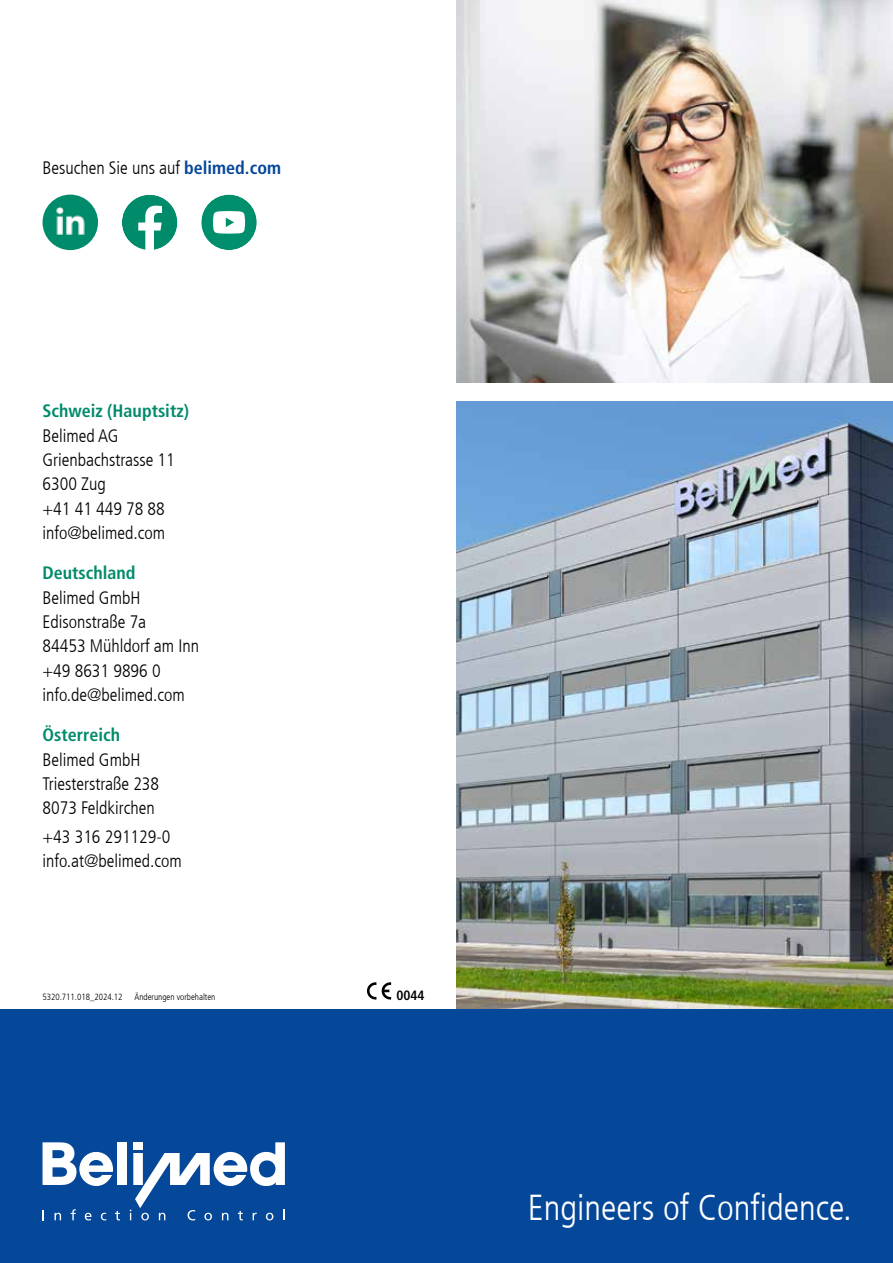
<style>
.page{position:relative;width:893px;height:1263px;background:#fff}
.page>*{position:absolute;margin:0;border:0;box-sizing:border-box;transform-origin:0 0}
.t1{font:300 condensed 36px "Frutiger LT Com";color:#fff}
.t2{font:300 condensed 18px/24.3px "Frutiger LT Com";color:#000}
.t3{font:700 condensed 18px "Frutiger LT Com";color:#008b6b}
.t4{font:700 condensed 13.5px "Frutiger LT Com";color:#000}
.t5{font:300 condensed 9px "Frutiger LT Com";color:#000}
.s1{font-weight:700;color:#054798}
</style>
<div class="page">
<img style="left:456px;top:402px;width:437px;height:608px">
<img style="left:456px;top:0;width:437px;height:383px">
<div style="left:0;top:1010px;width:893px;height:253px;background:#054798"></div>
<div style="left:117px;top:1142px;width:10px;height:43px;background:#fff"></div>
<svg style="left:55px;top:1213px;width:6px;height:7px"></svg>
<svg style="left:71px;top:1209px;width:5px;height:11px"></svg>
<svg style="left:85px;top:1213px;width:6px;height:7px"></svg>
<svg style="left:101px;top:1213px;width:5px;height:7px"></svg>
<svg style="left:115px;top:1211px;width:5px;height:9px"></svg>
<svg style="left:43px;top:1142px;width:70px;height:44px"></svg>
<svg style="left:130px;top:1142px;width:155px;height:78px"></svg>
<img style="left:43px;top:195px;width:55px;height:55px;border-radius:28px">
<svg style="left:122px;top:195px;width:55px;height:55px"></svg>
<div style="left:201px;top:195px;width:56px;height:55px;background:#008f6d;border-radius:50%"></div>
<svg style="left:213px;top:211px;width:32px;height:23px"></svg>
<svg style="left:367px;top:982px;width:24px;height:18px"></svg>
<p class="t2" style="left:43px;top:156px;width:240px">Besuchen Sie uns auf <span class="s1">belimed.com</span></p>
<p class="t3" style="left:43px;top:400px;width:148px">Schweiz (Hauptsitz)</p>
<p class="t2" style="left:43px;top:423px;width:134px">Belimed AG<br>Grienbachstrasse 11<br>6300 Zug<br>+41 41 449 78 88 info@belimed.com</p>
<p class="t3" style="left:43px;top:562px;width:95px">Deutschland</p>
<p class="t2" style="left:43px;top:585px;width:158px">Belimed GmbH<br>Edisonstraße 7a<br>84453 Mühldorf am Inn +49 8631 9896 0 info.de@belimed.com</p>
<p class="t3" style="left:43px;top:724px;width:79px">Österreich</p>
<p class="t2" style="left:43px;top:747px;width:118px">Belimed GmbH<br>Triesterstraße 238<br>8073 Feldkirchen</p>
<p class="t2" style="left:43px;top:824px;width:141px">+43 316 291129-0 info.at@belimed.com</p>
<p class="t5" style="left:43px;top:991px;width:82px">5320.711.018_2024.12</p>
<p class="t5" style="left:134px;top:991px;width:82px">Änderungen vorbehalten</p>
<p class="t4" style="left:396px;top:987px;width:30px">0044</p>
<h1 class="t1" style="left:528px;top:1186px;width:325px">Engineers of Confidence.</h1>
</div>
